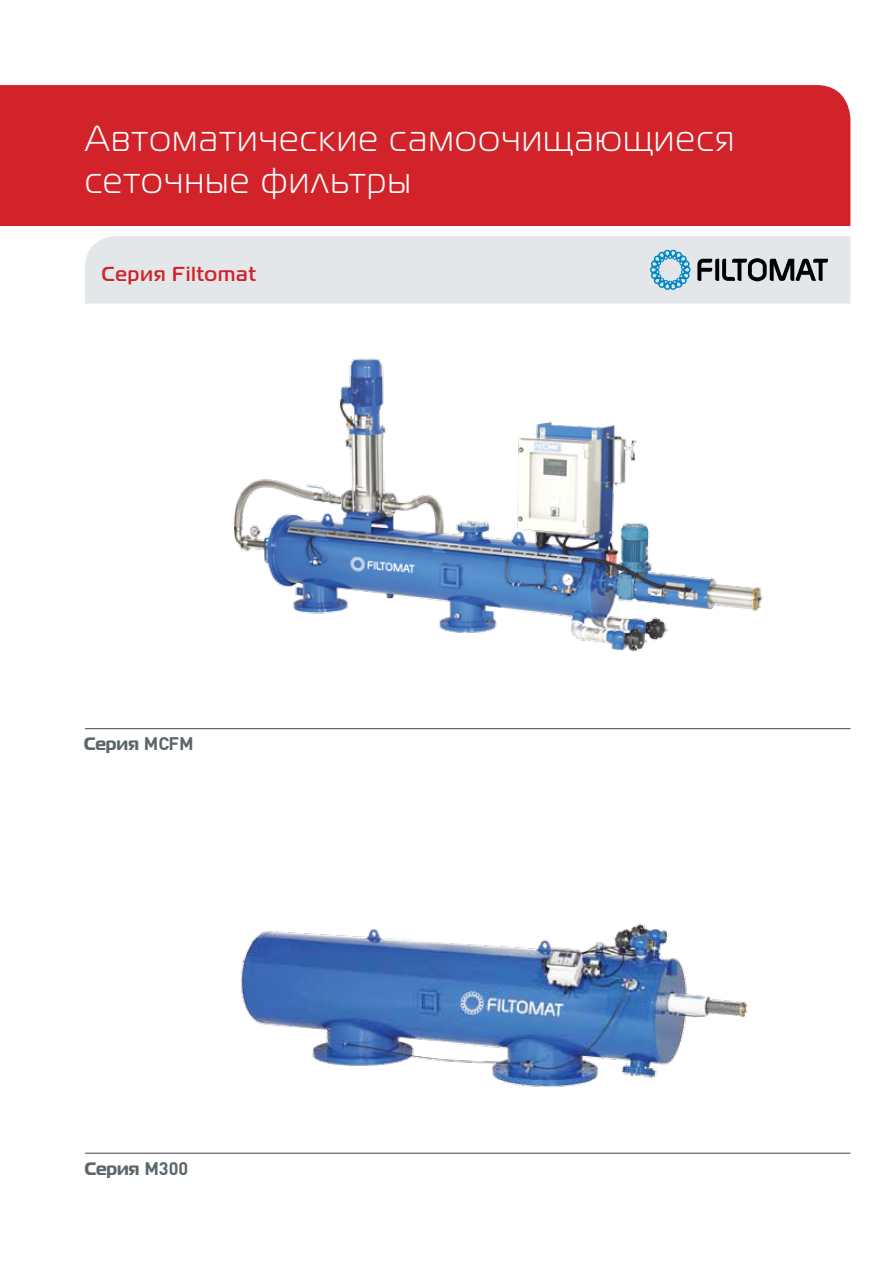
<style>
.page{position:relative;width:893px;height:1263px;background:#fff}
.page>*{position:absolute;margin:0;border:0;box-sizing:border-box;transform-origin:0 0}
.t1{font:300 36px/42px "Magistral C";letter-spacing:.05em;color:#fff}
.t2{font:500 20.25px "Magistral C";letter-spacing:.05em;color:#d2232a}
.t3{font:700 18px "Magistral C";letter-spacing:-.01em;color:#5b656c}
.s1{font-family:"DIN"}
</style>
<div class="page">
<div style="left:85px;top:236px;width:765px;height:68px;background:#e3e7ea"></div>
<div style="left:0;top:85px;width:850px;height:141px;background:#d2232a"></div>
<hr style="left:85px;top:1153px;width:765px;height:1px;background:#414042">
<hr style="left:85px;top:728px;width:765px;height:1px;background:#414042">
<img style="left:234px;top:358px;width:529px;height:294px">
<img style="left:240px;top:923px;width:508px;height:164px">
<svg style="left:697px;top:258px;width:131px;height:23px;background:#7b7d7f"></svg>
<svg style="left:650px;top:250px;width:41px;height:40px;background:#90c4dd"></svg>
<p class="t1" style="left:85px;top:117px;width:650px">Автоматические самоочищающиеся сеточные фильтры</p>
<p class="t2" style="left:101px;top:262px;width:156px">Серия Filtomat</p>
<p class="t3" style="left:84px;top:733px;width:111px">Серия <span class="s1">MCFM</span></p>
<p class="t3" style="left:85px;top:1157px;width:105px">Серия <span class="s1">M300</span></p>
</div>
